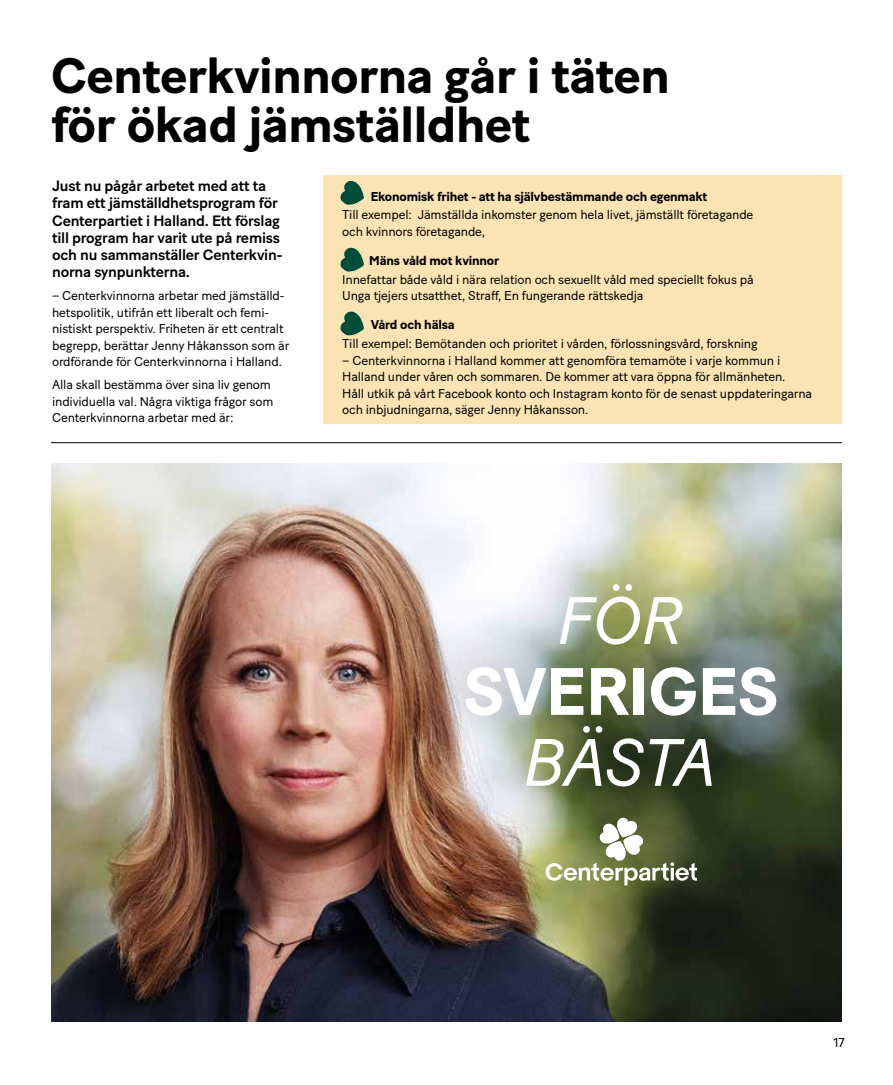
<style>
.page{position:relative;width:893px;height:1085px;background:#fff}
.page>*{position:absolute;margin:0;border:0;box-sizing:border-box;transform-origin:0 0}
.t1{font:italic 66.75px "Baton Turbo";letter-spacing:-.02em;color:#fff}
.t2{font:700 66.75px "Baton Turbo";letter-spacing:-.005em;color:#fff}
.t3{font:700 49.5px/49.5px "Baton Turbo";letter-spacing:-.01em;color:#000}
.t4{font:500 15px/17.2px "Baton Turbo";letter-spacing:-.015em;color:#000}
.t5{font:12.75px/16.5px "Baton Turbo";letter-spacing:-.015em;color:#000}
.t6{font:700 12.75px "Baton Turbo";letter-spacing:-.015em;color:#000}
</style>
<div class="page">
<div style="left:323px;top:176px;width:519px;height:248px;background:#fbe3b4"></div>
<svg style="left:340px;top:181px;width:24px;height:26px"></svg>
<svg style="left:340px;top:247px;width:24px;height:26px"></svg>
<svg style="left:340px;top:311px;width:24px;height:26px"></svg>
<hr style="left:51px;top:442px;width:791px;height:1px;background:#000">
<img style="left:51px;top:464px;width:791px;height:556px">
<div style="left:410px;top:531px;width:405px;height:296px;background:#000;opacity:.42"></div>
<svg style="left:546px;top:817px;width:150px;height:67px"></svg>
<h2 class="t3" style="left:51px;top:47px;width:620px">Centerkvinnorna går i täten för ökad jämställdhet</h2>
<p class="t6" style="left:371px;top:186px;width:338px">Ekonomisk frihet - att ha självbestämmande och egenmakt</p>
<p class="t5" style="left:342px;top:205px;width:413px">Till exempel: Jämställda inkomster genom hela livet, jämställt företagande och kvinnors företagande,</p>
<p class="t6" style="left:369px;top:251px;width:131px">Mäns våld mot kvinnor</p>
<p class="t5" style="left:342px;top:270px;width:413px">Innefattar både våld i nära relation och sexuellt våld med speciellt fokus på<br>Unga tjejers utsatthet, Straff, En fungerande rättskedja</p>
<p class="t6" style="left:371px;top:315px;width:85px">Vård och hälsa</p>
<p class="t5" style="left:342px;top:334px;width:417px">Till exempel: Bemötanden och prioritet i vården, förlossningsvård, forskning</p>
<p class="t5" style="left:342px;top:350px;width:471px">– Centerkvinnorna i Halland kommer att genomföra temamöte i varje kommun i Halland under våren och sommaren. De kommer att vara öppna för allmänheten.<br>Håll utkik på vårt Facebook konto och Instagram konto för de senast uppdateringarna och inbjudningarna, säger Jenny Håkansson.</p>
<p class="t4" style="left:52px;top:176px;width:232px">Just nu pågår arbetet med att ta fram ett jämställdhetsprogram för<br>Centerpartiet i Halland. Ett förslag till program har varit ute på remiss och nu sammanställer Centerkvin&shy;norna synpunkterna.</p>
<p class="t5" style="left:52px;top:286px;width:239px">– Centerkvinnorna arbetar med jämställd&shy;hetspolitik, utifrån ett liberalt och femi&shy;nistiskt perspektiv. Friheten är ett centralt begrepp, berättar Jenny Håkansson som är ordförande för Centerkvinnorna i Halland.</p>
<p class="t5" style="left:52px;top:375px;width:223px">Alla skall bestämma över sina liv genom individuella val. Några viktiga frågor som<br>Centerkvinnorna arbetar med är:</p>
<h1 class="t1" style="left:558px;top:569px;width:127px">FÖR</h1>
<h1 class="t2" style="left:463px;top:640px;width:317px">SVERIGES</h1>
<h1 class="t1" style="left:524px;top:711px;width:195px">BÄSTA</h1>
<p class="t5" style="left:833px;top:1032px;width:13px">17</p>
</div>
